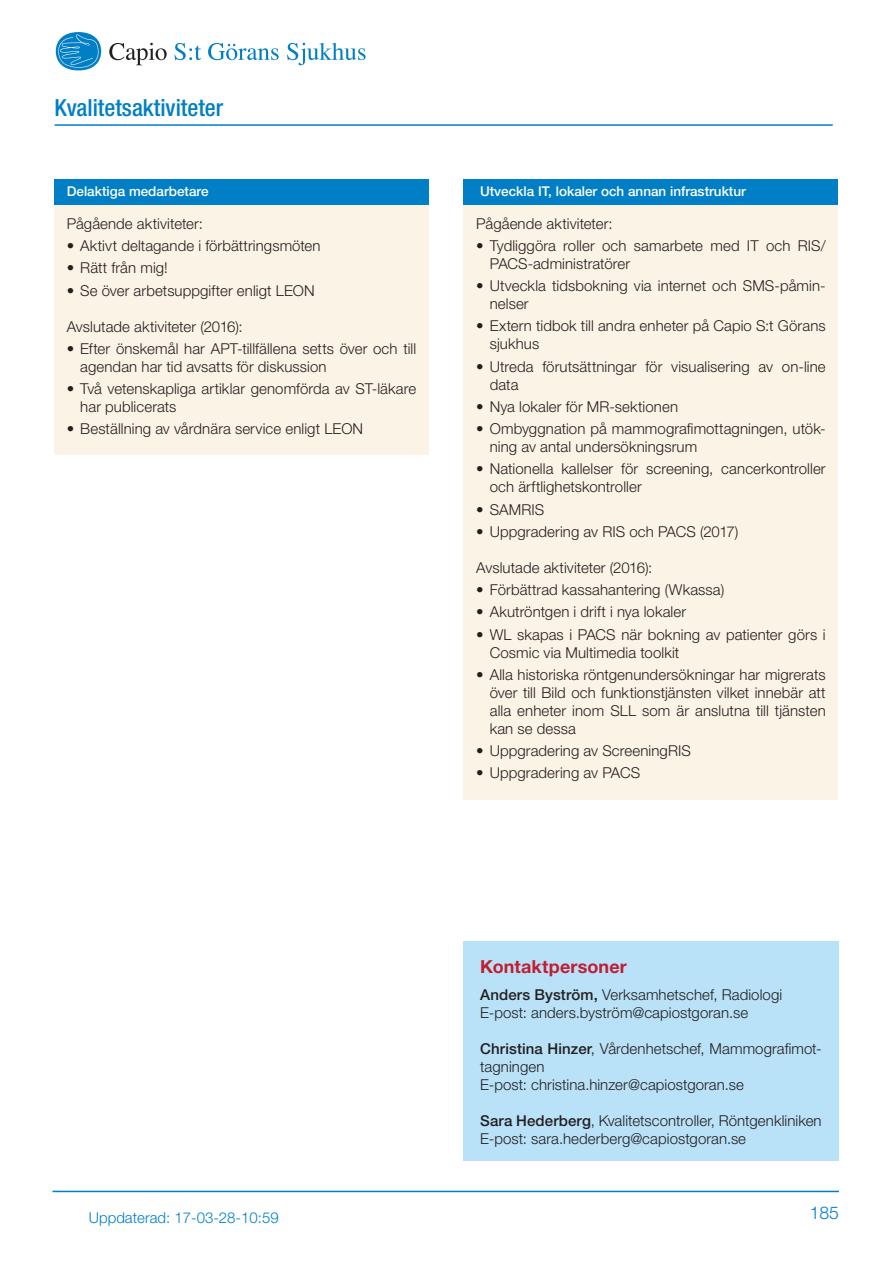
<style>
.page{position:relative;width:893px;height:1263px;background:#fff}
.page>*{position:absolute;margin:0;border:0;box-sizing:border-box;transform-origin:0 0}
.t1{font:500 condensed 23.55px "Helvetica Neue LT";color:#007fc6}
.Rubrik_3B{font:700 18px "Helvetica Neue LT";letter-spacing:.005em;color:#c01e32}
.Nedre_rubrik_1{font:300 17.55px "Helvetica Neue LT";color:#007fc6}
.Brödtext{font:300 15px/18px "Helvetica Neue LT";letter-spacing:.005em;color:#231f20}
.Sidhuvud_text{font:300 15px "Helvetica Neue LT";color:#007fc6}
.t2{font:500 13.5px "Helvetica Neue LT";color:#fff}
.s1{font-weight:500}
</style>
<div class="page">
<hr style="left:52px;top:1191px;width:787px;height:1px;background:#007fc6">
<svg style="left:109px;top:43px;width:58px;height:22px"></svg>
<svg style="left:174px;top:43px;width:27px;height:17px"></svg>
<svg style="left:287px;top:43px;width:79px;height:22px"></svg>
<svg style="left:56px;top:32px;width:45px;height:38px"></svg>
<svg style="left:56px;top:34px;width:42px;height:36px;background:#389bd2"></svg>
<svg style="left:208px;top:43px;width:71px;height:17px"></svg>
<hr style="left:55px;top:124px;width:778px;height:2px;background:#007fc6">
<div style="left:54px;top:204px;width:375px;height:251px;background:#fbf4e6"></div>
<div style="left:54px;top:179px;width:375px;height:25px;background:#007fc6"></div>
<div style="left:463px;top:204px;width:375px;height:596px;background:#fbf4e6"></div>
<div style="left:463px;top:179px;width:375px;height:25px;background:#007fc6"></div>
<div style="left:463px;top:942px;width:376px;height:219px;background:#b9e1f7"></div>
<h1 class="t1" style="left:55px;top:94px;width:170px">Kvalitetsaktiviteter</h1>
<p class="t2" style="left:67px;top:183px;width:143px">Delaktiga medarbetare</p>
<p class="Brödtext" style="left:67px;top:214px;width:138px">Pågående aktiviteter:</p>
<p class="Brödtext" style="left:67px;top:237px;width:255px">• Aktivt deltagande i förbättringsmöten</p>
<p class="Brödtext" style="left:67px;top:259px;width:103px">• Rätt från mig!</p>
<p class="Brödtext" style="left:67px;top:281px;width:249px">• Se över arbetsuppgifter enligt LEON</p>
<p class="Brödtext" style="left:67px;top:317px;width:178px">Avslutade aktiviteter (2016):</p>
<p class="Brödtext" style="left:80px;top:339px;width:337px;text-indent:-14px">• Efter önskemål har APT-tillfällena setts över och till agendan har tid avsatts för diskussion</p>
<p class="Brödtext" style="left:80px;top:380px;width:337px;text-indent:-14px">• Två vetenskapliga artiklar genomförda av ST-läkare har publicerats</p>
<p class="Brödtext" style="left:67px;top:420px;width:298px">• Beställning av vårdnära service enligt LEON</p>
<p class="t2" style="left:480px;top:183px;width:267px">Utveckla IT, lokaler och annan infrastruktur</p>
<p class="Brödtext" style="left:476px;top:214px;width:138px">Pågående aktiviteter:</p>
<p class="Brödtext" style="left:490px;top:236px;width:337px;text-indent:-14px">• Tydliggöra roller och samarbete med IT och RIS/<br>PACS-administratörer</p>
<p class="Brödtext" style="left:490px;top:276px;width:337px;text-indent:-14px">• Utveckla tidsbokning via internet och SMS-påmin&shy;nelser</p>
<p class="Brödtext" style="left:490px;top:317px;width:337px;text-indent:-14px">• Extern tidbok till andra enheter på Capio S:t Görans sjukhus</p>
<p class="Brödtext" style="left:490px;top:357px;width:337px;text-indent:-14px">• Utreda förutsättningar för visualisering av on-line data</p>
<p class="Brödtext" style="left:476px;top:397px;width:203px">• Nya lokaler för MR-sektionen</p>
<p class="Brödtext" style="left:490px;top:419px;width:337px;text-indent:-14px">• Ombyggnation på mammografimottagningen, utök&shy;ning av antal undersökningsrum</p>
<p class="Brödtext" style="left:490px;top:460px;width:337px;text-indent:-14px">• Nationella kallelser för screening, cancerkontroller och ärftlighetskontroller</p>
<p class="Brödtext" style="left:476px;top:500px;width:70px">• SAMRIS</p>
<p class="Brödtext" style="left:476px;top:522px;width:264px">• Uppgradering av RIS och PACS (2017)</p>
<p class="Brödtext" style="left:476px;top:558px;width:178px">Avslutade aktiviteter (2016):</p>
<p class="Brödtext" style="left:476px;top:580px;width:250px">• Förbättrad kassahantering (Wkassa)</p>
<p class="Brödtext" style="left:476px;top:603px;width:211px">• Akutröntgen i drift i nya lokaler</p>
<p class="Brödtext" style="left:490px;top:625px;width:337px;text-indent:-14px">• WL skapas i PACS när bokning av patienter görs i<br>Cosmic via Multimedia toolkit</p>
<p class="Brödtext" style="left:490px;top:665px;width:337px;text-align:justify;text-indent:-14px">• Alla historiska röntgenundersökningar har migrerats över till Bild och funktionstjänsten vilket innebär att alla enheter inom SLL som är anslutna till tjänsten kan se dessa</p>
<p class="Brödtext" style="left:476px;top:741px;width:216px">• Uppgradering av ScreeningRIS</p>
<p class="Brödtext" style="left:476px;top:764px;width:165px">• Uppgradering av PACS</p>
<p class="Sidhuvud_text" style="left:89px;top:1209px;width:191px">Uppdaterad: 17-03-28-10:59</p>
<p class="Rubrik_3B" style="left:480px;top:955px;width:148px">Kontaktpersoner</p>
<p class="Brödtext" style="left:480px;top:985px;width:304px"><span class="s1">Anders Byström,</span> Verksamhetschef, Radiologi</p>
<p class="Brödtext" style="left:480px;top:1003px;width:269px">E-post: anders.byström@capiostgoran.se</p>
<p class="Brödtext" style="left:480px;top:1039px;width:343px"><span class="s1">Christina Hinzer</span>, Vårdenhetschef, Mammografimot&shy;tagningen</p>
<p class="Brödtext" style="left:480px;top:1075px;width:265px">E-post: christina.hinzer@capiostgoran.se</p>
<p class="Brödtext" style="left:480px;top:1111px;width:343px"><span class="s1">Sara Hederberg</span>, Kvalitetscontroller, Röntgenkliniken</p>
<p class="Brödtext" style="left:480px;top:1129px;width:267px">E-post: sara.hederberg@capiostgoran.se</p>
<p class="Nedre_rubrik_1" style="left:810px;top:1201px;width:31px">185</p>
</div>
